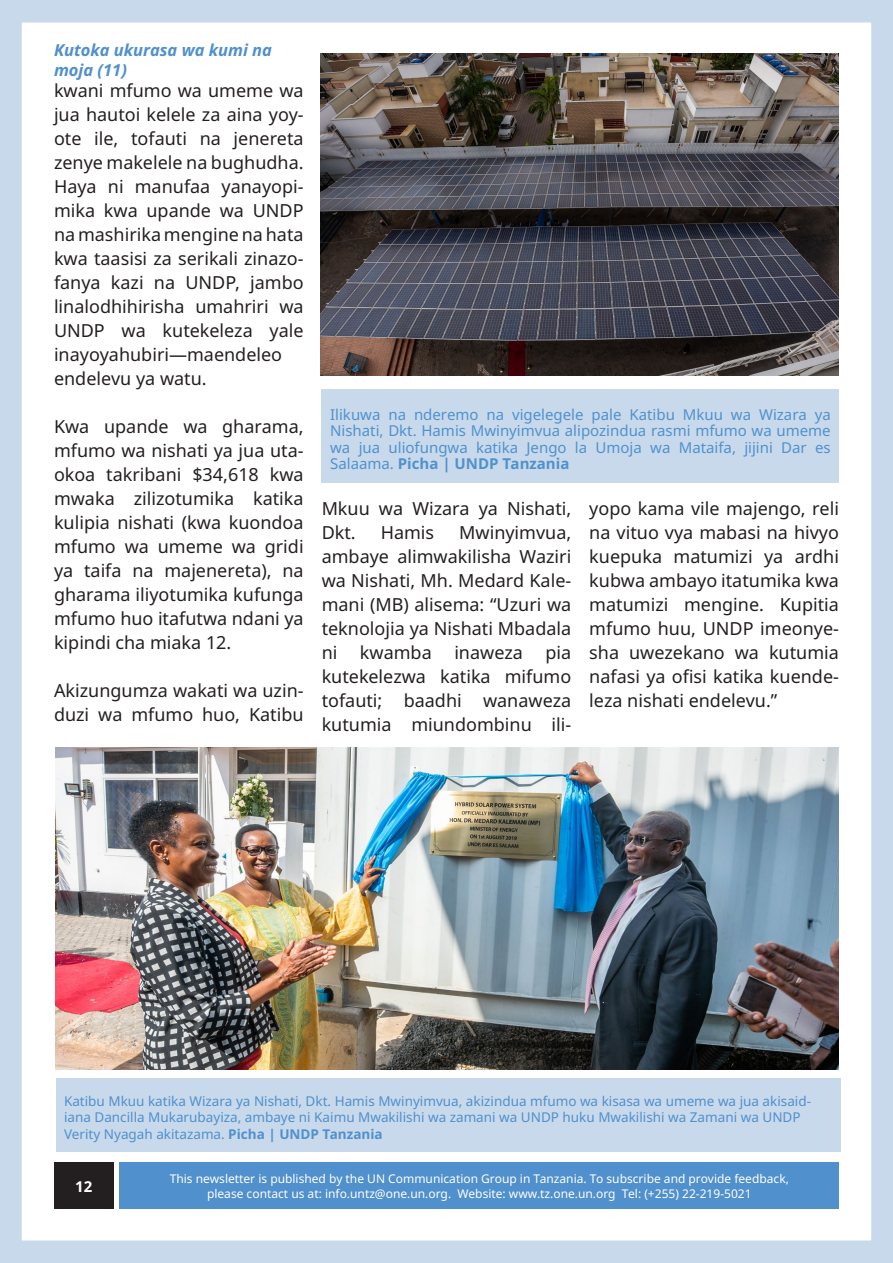
<style>
.page{position:relative;width:893px;height:1263px;background:#fff}
.page>*{position:absolute;margin:0;border:0;box-sizing:border-box;transform-origin:0 0}
.t1{font:18px/24px "Noto Sans";color:#231f20;text-align:justify}
.t2{font:italic 700 16.5px/19.8px "Noto Sans";color:#5090cc}
.t3{font:15px/16.5px "Noto Sans";color:#5091cd;text-align:justify}
.t4{font:700 15px "Noto Sans";color:#fff}
.t5{font:13.5px/16.5px "Noto Sans";color:#5090cc}
.t6{font:12px/14.4px "Noto Sans";color:#fff;text-align:center}
.s1{font-weight:700}
</style>
<div class="page">
<div style="left:120px;top:1162px;width:719px;height:47px;background:#5090cc"></div>
<div style="left:54px;top:1162px;width:59px;height:47px;background:#231f20"></div>
<div style="left:0;top:0;width:893px;height:1263px;border:22px solid #c8d9eb"></div>
<svg style="left:892px;top:0;width:1px;height:1263px"></svg>
<img style="left:56px;top:747px;width:783px;height:322px">
<div style="left:56px;top:1078px;width:784px;height:74px;background:#c8d9eb"></div>
<div style="left:322px;top:389px;width:517px;height:94px;background:#c8d9eb"></div>
<img style="left:321px;top:53px;width:518px;height:323px">
<p class="t2" style="left:54px;top:40px;width:220px">Kutoka ukurasa wa kumi na moja (11)</p>
<p class="t1" style="left:54px;top:78px;width:251px;text-align:left">kwani mfumo wa umeme wa jua hautoi kelele za aina yoy&shy;ote ile, tofauti na jenereta zenye makelele na bughudha.<br>Haya ni manufaa yanayopi&shy;mika kwa upande wa UNDP na mashirika mengine na hata kwa taasisi za serikali zinazo&shy;fanya kazi na UNDP, jambo linalodhihirisha umahriri wa<br>UNDP wa kutekeleza yale inayoyahubiri—maendeleo endelevu ya watu.</p>
<p class="t1" style="left:54px;top:414px;width:251px">Kwa upande wa gharama, mfumo wa nishati ya jua uta&shy;okoa takribani $34,618 kwa mwaka zilizotumika katika kulipia nishati (kwa kuondoa mfumo wa umeme wa gridi ya taifa na majenereta), na gharama iliyotumika kufunga mfumo huo itafutwa ndani ya kipindi cha miaka 12.</p>
<p class="t1" style="left:54px;top:678px;width:251px">Akizungumza wakati wa uzin&shy;duzi wa mfumo huo, Katibu</p>
<p class="t3" style="left:330px;top:405px;width:502px">Ilikuwa na nderemo na vigelegele pale Katibu Mkuu wa Wizara ya Nishati, Dkt. Hamis Mwinyimvua alipozindua rasmi mfumo wa umeme wa jua uliofungwa katika Jengo la Umoja wa Mataifa, jijini Dar es Salaama. <span class="s1">Picha | UNDP Tanzania</span></p>
<p class="t1" style="left:322px;top:496px;width:251px">Mkuu wa Wizara ya Nishati,<br>Dkt.</p>
<p class="t1" style="left:322px;top:520px;width:251px;text-indent:138px">Mwinyimvua, ambaye alimwakilisha Waziri wa Nishati, Mh. Medard Kale&shy;mani (MB) alisema: “Uzuri wa teknolojia ya Nishati Mbadala ni</p>
<p class="t1" style="left:381px;top:520px;width:55px">Hamis</p>
<p class="t1" style="left:360px;top:640px;width:73px">kwamba</p>
<p class="t1" style="left:454px;top:640px;width:70px">inaweza</p>
<p class="t1" style="left:322px;top:640px;width:251px;text-indent:224px">pia kutekelezwa katika mifumo tofauti; baadhi wanaweza kutumia miundombinu ili-</p>
<p class="t1" style="left:589px;top:496px;width:251px">yopo kama vile majengo, reli na vituo vya mabasi na hivyo kuepuka matumizi ya ardhi kubwa ambayo itatumika kwa matumizi mengine. Kupitia mfumo huu, UNDP imeonye&shy;sha uwezekano wa kutumia nafasi ya ofisi katika kuende&shy;leza nishati endelevu.”</p>
<p class="t5" style="left:64px;top:1092px;width:748px">Katibu Mkuu katika Wizara ya Nishati, Dkt. Hamis Mwinyimvua, akizindua mfumo wa kisasa wa umeme wa jua akisaid&shy;iana Dancilla Mukarubayiza, ambaye ni Kaimu Mwakilishi wa zamani wa UNDP huku Mwakilishi wa Zamani wa UNDP<br>Verity Nyagah akitazama. <span class="s1">Picha | UNDP Tanzania</span></p>
<p class="t4" style="left:75px;top:1176px;width:19px">12</p>
<p class="t6" style="left:170px;top:1171px;width:621px">This newsletter is published by the UN Communication Group in Tanzania. To subscribe and provide feedback, please contact us at: info.untz@one.un.org. Website: www.tz.one.un.org Tel: (+255) 22-219-5021</p>
</div>
